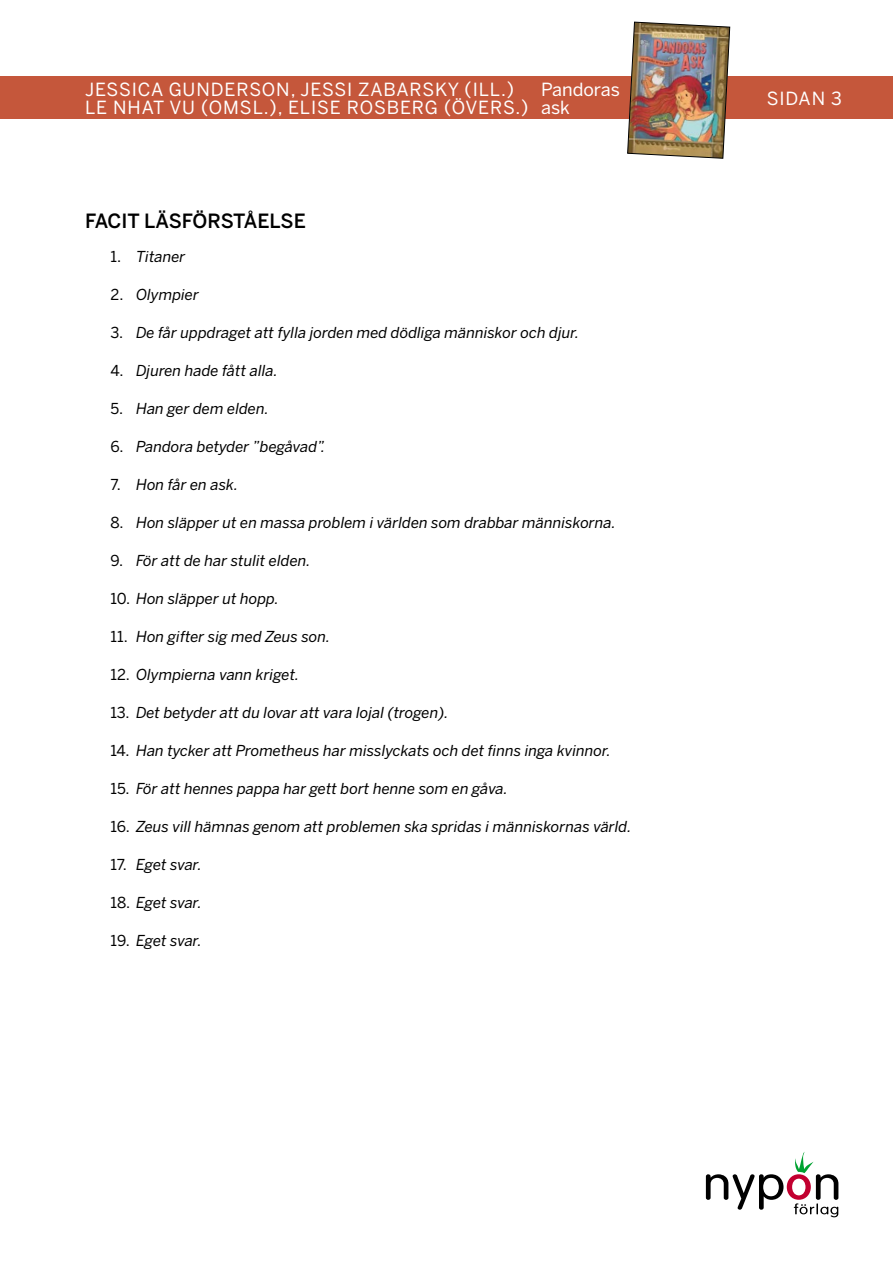
<style>
.page{position:relative;width:893px;height:1263px;background:#fff}
.page>*{position:absolute;margin:0;border:0;box-sizing:border-box;transform-origin:0 0}
.t1{font:500 19.5px "Benton Sans";letter-spacing:-.005em;color:#000}
.t2{font:18px/18px "Benton Sans";letter-spacing:.05em;color:#fff}
.t3{font:18px/18px "Benton Sans";color:#fff}
.t4{font:italic 15px "Benton Sans";color:#000}
.s1{font-style:normal}
</style>
<div class="page">
<svg style="left:706px;top:1152px;width:132px;height:65px"></svg>
<div style="left:0;top:77px;width:893px;height:42px;background:#c5573b"></div>
<img style="left:627px;top:21px;width:103px;height:138px">
<p class="t2" style="left:85px;top:80px;width:445px">JESSICA GUNDERSON, JESSI ZABARSKY (ILL.)<br>LE NHAT VU (OMSL.), ELISE ROSBERG (ÖVERS.)</p>
<p class="t2" style="left:767px;top:89px;width:77px">SIDAN 3</p>
<p class="t3" style="left:541px;top:80px;width:80px">Pandoras ask</p>
<h1 class="t1" style="left:85px;top:209px;width:222px">FACIT LÄSFÖRSTÅELSE</h1>
<p class="t4" style="left:111px;top:247px;width:76px"><span class="s1">1.</span> Titaner</p>
<p class="t4" style="left:111px;top:285px;width:90px"><span class="s1">2.</span> Olympier</p>
<p class="t4" style="left:111px;top:323px;width:470px"><span class="s1">3.</span> De får uppdraget att fylla jorden med dödliga människor och djur.</p>
<p class="t4" style="left:111px;top:361px;width:169px"><span class="s1">4.</span> Djuren hade fått alla.</p>
<p class="t4" style="left:111px;top:399px;width:160px"><span class="s1">5.</span> Han ger dem elden.</p>
<p class="t4" style="left:111px;top:437px;width:216px"><span class="s1">6.</span> Pandora betyder ”begåvad”.</p>
<p class="t4" style="left:111px;top:475px;width:129px"><span class="s1">7.</span> Hon får en ask.</p>
<p class="t4" style="left:111px;top:513px;width:507px"><span class="s1">8.</span> Hon släpper ut en massa problem i världen som drabbar människorna.</p>
<p class="t4" style="left:111px;top:551px;width:201px"><span class="s1">9.</span> För att de har stulit elden.</p>
<p class="t4" style="left:111px;top:589px;width:170px"><span class="s1">10.</span> Hon släpper ut hopp.</p>
<p class="t4" style="left:111px;top:627px;width:221px"><span class="s1">11.</span> Hon gifter sig med Zeus son.</p>
<p class="t4" style="left:111px;top:665px;width:190px"><span class="s1">12.</span> Olympierna vann kriget.</p>
<p class="t4" style="left:111px;top:703px;width:339px"><span class="s1">13.</span> Det betyder att du lovar att vara lojal (trogen).</p>
<p class="t4" style="left:111px;top:741px;width:502px"><span class="s1">14.</span> Han tycker att Prometheus har misslyckats och det finns inga kvinnor.</p>
<p class="t4" style="left:111px;top:779px;width:399px"><span class="s1">15.</span> För att hennes pappa har gett bort henne som en gåva.</p>
<p class="t4" style="left:111px;top:817px;width:522px"><span class="s1">16.</span> Zeus vill hämnas genom att problemen ska spridas i människornas värld.</p>
<p class="t4" style="left:111px;top:855px;width:93px"><span class="s1">17.</span> Eget svar.</p>
<p class="t4" style="left:111px;top:893px;width:93px"><span class="s1">18.</span> Eget svar.</p>
<p class="t4" style="left:111px;top:931px;width:93px"><span class="s1">19.</span> Eget svar.</p>
</div>
